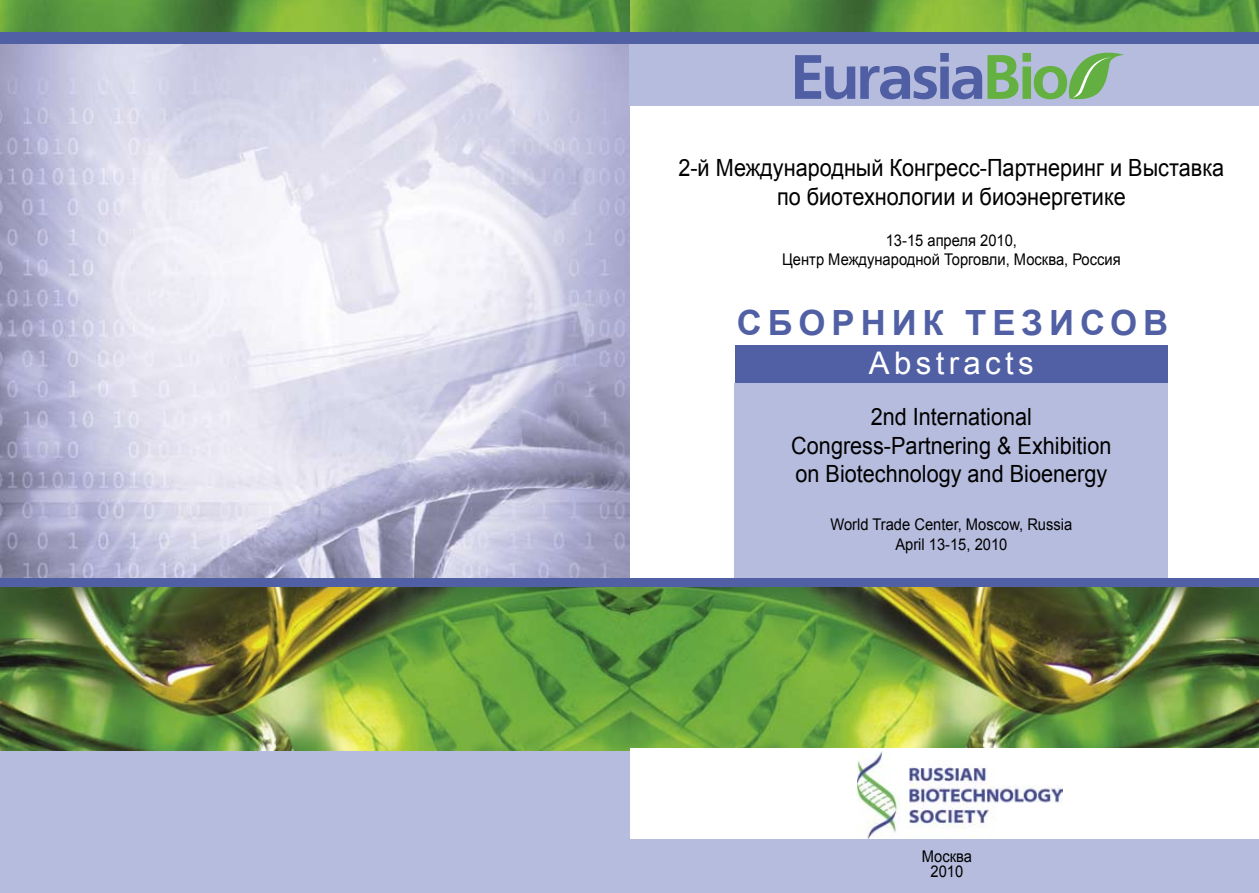
<style>
.page{position:relative;width:1259px;height:893px;background:#fff}
.page>*{position:absolute;margin:0;border:0;box-sizing:border-box;transform-origin:0 0}
.t1{font:700 34.8px "Arial";letter-spacing:.17em;color:#5160a5}
.t2{font:31.2px "Arial";letter-spacing:.14em;color:#fff}
.t3{font:23.7px/28.5px "Arial";color:#000;text-align:center;scale:.91 1}
.t4{font:16.05px/19.4px "Arial";color:#000;text-align:center;scale:.91 1}
</style>
<div class="page">
<img style="left:0;top:44px;width:629px;height:534px">
<div style="left:629px;top:39px;width:630px;height:67px;background:#b6bcdd"></div>
<div style="left:734px;top:383px;width:434px;height:197px;background:#b6bcdd"></div>
<div style="left:0;top:687px;width:629px;height:206px;background:#b6bcdd"></div>
<div style="left:629px;top:839px;width:630px;height:54px;background:#b6bcdd"></div>
<img style="left:629px;top:0;width:630px;height:33px">
<img style="left:0;top:0;width:629px;height:33px">
<div style="left:735px;top:346px;width:432px;height:37px;background:#5160a5"></div>
<img style="left:629px;top:587px;width:630px;height:160px">
<img style="left:0;top:587px;width:629px;height:163px">
<div style="left:0;top:33px;width:1259px;height:11px;background:#5160a5"></div>
<div style="left:0;top:578px;width:1259px;height:9px;background:#5160a5"></div>
<svg style="left:795px;top:53px;width:329px;height:46px"></svg>
<img style="left:857px;top:751px;width:205px;height:88px">
<p class="t3" style="left:678px;top:154px;width:601px">2-й Международный Конгресс-Партнеринг и Выставка по биотехнологии и биоэнергетике</p>
<p class="t4" style="left:782px;top:231px;width:373px">13-15 апреля 2010,<br>Центр Международной Торговли, Москва, Россия</p>
<h1 class="t1" style="left:736px;top:300px;width:433px">Сборник тезисов</h1>
<h2 class="t2" style="left:869px;top:342px;width:166px">Abstracts</h2>
<p class="t3" style="left:791px;top:403px;width:353px">2nd International<br>Congress-Partnering &amp; Exhibition on Biotechnology and Bioenergy</p>
<p class="t4" style="left:830px;top:515px;width:267px">World Trade Center, Moscow, Russia<br>April 13-15, 2010</p>
<p class="t4" style="left:921px;top:849px;width:57px;line-height:15px">Москва<br>2010</p>
</div>
